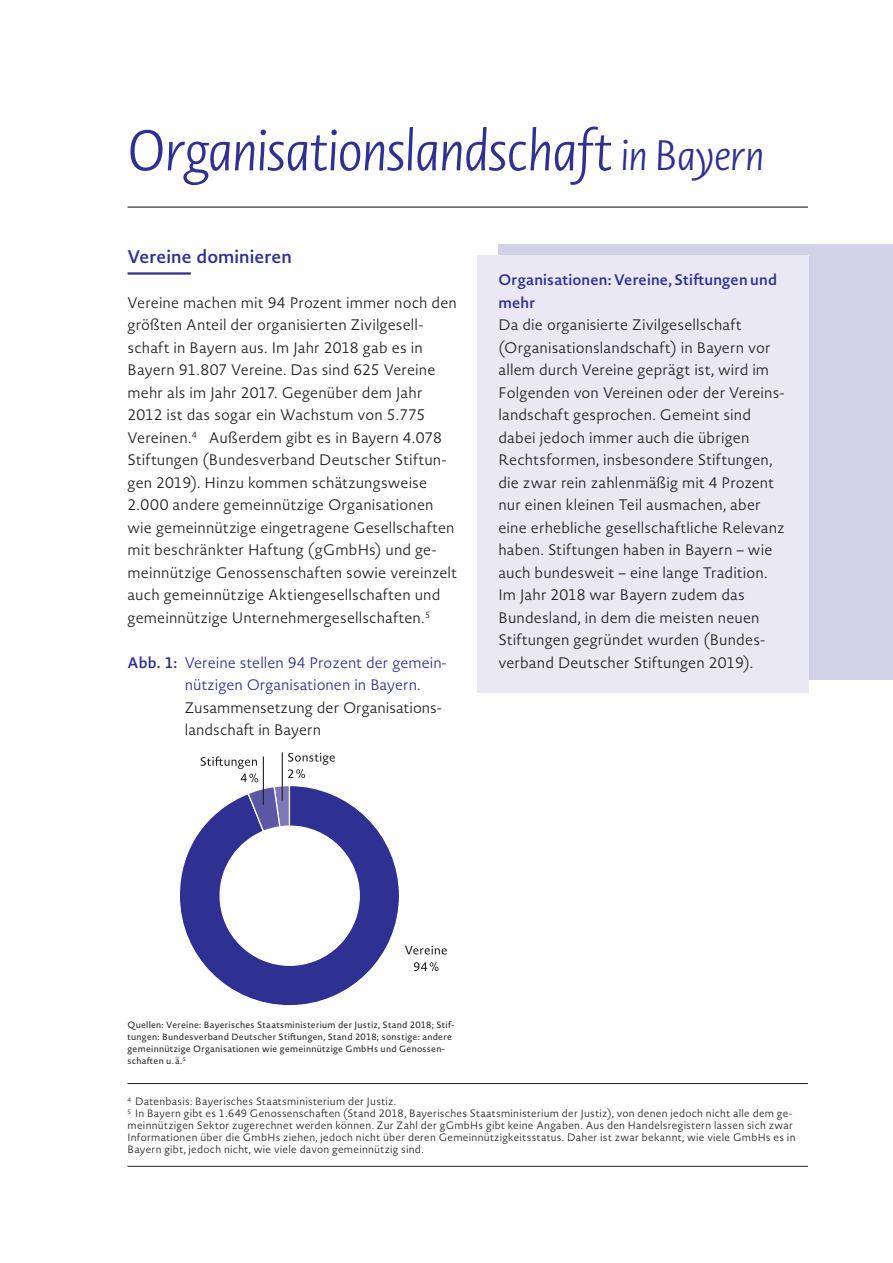
<style>
.page{position:relative;width:893px;height:1263px;background:#fff}
.page>*{position:absolute;margin:0;border:0;box-sizing:border-box;transform-origin:0 0}
.t1{font:italic 300 56.4px "Novel Sans Pro";letter-spacing:-.035em;color:#2e3092}
.t2{font:600 18px "Novel Sans Pro";letter-spacing:.005em;color:#2e3092}
.t3{font:300 15px/22.5px "Novel Sans Pro";letter-spacing:.005em;color:#231f20}
.t4{font:300 15px/22.5px "Novel Sans Pro";color:#2e3092}
.t5{font:600 15px/22.5px "Novel Sans Pro";letter-spacing:.01em;color:#2e3092}
.t6{font:300 10.5px/12px "Novel Sans Pro";letter-spacing:.025em;color:#231f20}
.t7{font:9px/12px "Novel Sans Pro";letter-spacing:.03em;color:#231f20}
.s1{font-size:41.85px}
.s2{font-weight:600}
</style>
<div class="page">
<div style="left:498px;top:244px;width:395px;height:436px;background:#d3d1e8"></div>
<div style="left:477px;top:255px;width:331px;height:438px;background:#e9e8f3"></div>
<hr style="left:128px;top:206px;width:680px;height:2px;background:#231f20">
<hr style="left:128px;top:272px;width:63px;height:3px;background:#2e3092">
<hr style="left:128px;top:1083px;width:680px;height:1px;background:#231f20">
<hr style="left:128px;top:1166px;width:680px;height:1px;background:#231f20">
<svg style="left:180px;top:796px;width:219px;height:210px"></svg>
<svg style="left:405px;top:946px;width:42px;height:8px"></svg>
<svg style="left:414px;top:962px;width:24px;height:9px"></svg>
<svg style="left:200px;top:753px;width:135px;height:80px"></svg>
<hr style="left:282px;top:752px;width:1px;height:48px;background:#231f20">
<hr style="left:263px;top:756px;width:1px;height:49px;background:#231f20">
<h1 class="t1" style="left:127px;top:112px;width:640px">Organisationslandschaft <span class="s1">in Bayern</span></h1>
<p class="t2" style="left:128px;top:243px;width:166px">Vereine dominieren</p>
<p class="t3" style="left:128px;top:291px;width:331px">Vereine machen mit 94 Prozent immer noch den größten Anteil der organisierten Zivilgesell&shy;schaft in Bayern aus. Im Jahr 2018 gab es in Bayern 91.807 Vereine. Das sind 625 Vereine mehr als im Jahr 2017. Gegenüber dem Jahr 2012 ist das sogar ein Wachstum von 5.775<br>Vereinen.<sup>4</sup> Außerdem gibt es in Bayern 4.078<br>Stiftungen (Bundesverband Deutscher Stiftun&shy;gen 2019). Hinzu kommen schätzungsweise 2.000 andere gemeinnützige Organisationen wie gemeinnützige eingetragene Gesellschaften mit beschränkter Haftung (gGmbHs) und ge&shy;meinnützige Genossenschaften sowie vereinzelt auch gemeinnützige Aktiengesellschaften und gemeinnützige Unternehmergesellschaften.<sup>5</sup></p>
<p class="t4" style="left:185px;top:651px;width:263px;text-indent:-57px"><span class="s2">Abb. 1:</span> Vereine stellen 94 Prozent der gemein&shy;nützigen Organisationen in Bayern.</p>
<p class="t3" style="left:185px;top:696px;width:258px">Zusammensetzung der Organisations&shy;landschaft in Bayern</p>
<p class="t5" style="left:498px;top:268px;width:280px">Organisationen: Vereine, Stiftungen und mehr</p>
<p class="t3" style="left:498px;top:313px;width:288px">Da die organisierte Zivilgesellschaft (Organisationslandschaft) in Bayern vor allem durch Vereine geprägt ist, wird im Folgenden von Vereinen oder der Vereins&shy;landschaft gesprochen. Gemeint sind dabei jedoch immer auch die übrigen Rechtsformen, insbesondere Stiftungen, die zwar rein zahlenmäßig mit 4 Prozent nur einen kleinen Teil ausmachen, aber eine erhebliche gesellschaftliche Relevanz haben. Stiftungen haben in Bayern – wie auch bundesweit – eine lange Tradition.<br>Im Jahr 2018 war Bayern zudem das Bundesland, in dem die meisten neuen Stiftungen gegründet wurden (Bundes&shy;verband Deutscher Stiftungen 2019).</p>
<p class="t7" style="left:128px;top:1018px;width:328px">Quellen: Vereine: Bayerisches Staatsministerium der Justiz, Stand 2018; Stif&shy;tungen: Bundesverband Deutscher Stiftungen, Stand 2018; sonstige: andere gemeinnützige Organisationen wie gemeinnützige GmbHs und Genossen&shy;schaften u.ä.<sup>5</sup></p>
<p class="t6" style="left:128px;top:1095px;width:669px"><sup>4</sup> Datenbasis: Bayerisches Staatsministerium der Justiz.<br><sup>5</sup> In Bayern gibt es 1.649 Genossenschaften (Stand 2018, Bayerisches Staatsministerium der Justiz), von denen jedoch nicht alle dem ge&shy;meinnützigen Sektor zugerechnet werden können. Zur Zahl der gGmbHs gibt keine Angaben. Aus den Handelsregistern lassen sich zwar Informationen über die GmbHs ziehen, jedoch nicht über deren Gemeinnützigkeitsstatus. Daher ist zwar bekannt, wie viele GmbHs es in Bayern gibt, jedoch nicht, wie viele davon gemeinnützig sind.</p>
</div>
